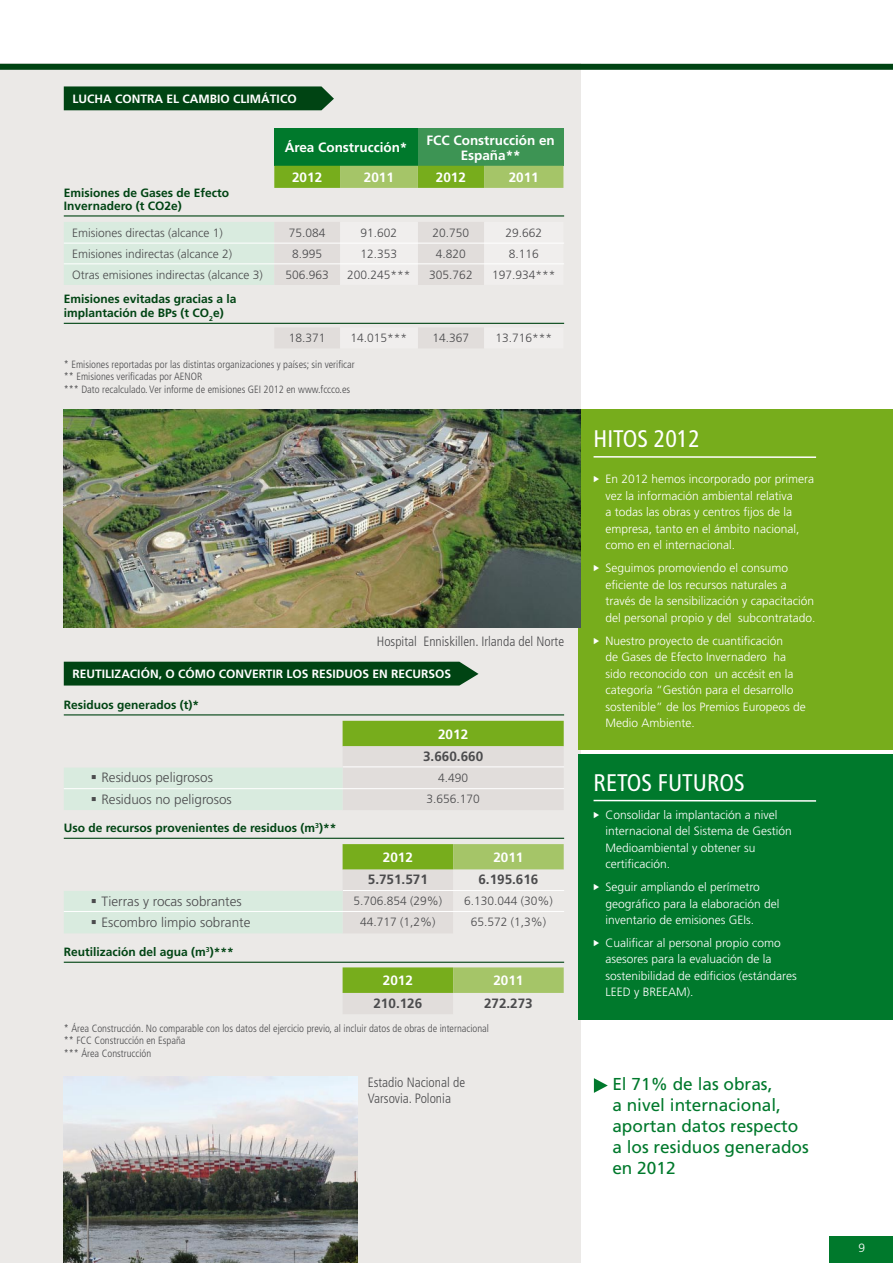
<style>
.page{position:relative;width:893px;height:1263px;background:#fff}
.page>*{position:absolute;margin:0;border:0;box-sizing:border-box;transform-origin:0 0}
.t1{font:condensed 24px "Frutiger";color:#fff}
.t2{font:17.25px/21px "Frutiger";color:#00792c}
.t3{font:300 13.5px "Frutiger";color:#4b4b4d}
.t4{font:700 13.5px/15px "Frutiger";color:#fff;text-align:center}
.t5{font:300 condensed 13.5px/16.2px "Frutiger";color:#4b4b4d}
.t6{font:700 13.5px "Frutiger";color:#4b4b4d}
.t7{font:300 12px/16.5px "Frutiger";color:#fff}
.t8{font:300 12px "Frutiger";color:#4b4b4d}
.t9{font:700 12px/13.5px "Frutiger";color:#004413}
.t10{font:700 12px "Frutiger";color:#fff}
.t11{font:300 condensed 10.5px/12.8px "Frutiger";color:#4b4b4d}
</style>
<div class="page">
<div style="left:0;top:64px;width:580px;height:1199px;background:#ebe9e7"></div>
<div style="left:274px;top:129px;width:144px;height:37px;background:#00792c"></div>
<div style="left:418px;top:129px;width:145px;height:37px;background:#3d9454"></div>
<svg style="left:274px;top:166px;width:289px;height:22px;background:#90ba46"></svg>
<svg style="left:64px;top:222px;width:499px;height:126px"></svg>
<div style="left:578px;top:754px;width:315px;height:265px;background:#00792c"></div>
<div style="left:578px;top:409px;width:315px;height:341px;background:#77ad1c"></div>
<div style="left:0;top:64px;width:893px;height:6px;background:#004413"></div>
<hr style="left:64px;top:215px;width:500px;height:1px;background:#004413">
<hr style="left:64px;top:243px;width:500px;height:1px;background:#fff">
<hr style="left:64px;top:263px;width:500px;height:1px;background:#fff">
<div style="left:343px;top:721px;width:221px;height:25px;background:#77ad1c"></div>
<svg style="left:343px;top:746px;width:221px;height:268px;fill:#e1dddb"></svg>
<svg style="left:64px;top:768px;width:279px;height:165px;fill:#d9ebdf"></svg>
<svg style="left:453px;top:844px;width:111px;height:170px"></svg>
<hr style="left:343px;top:766px;width:221px;height:1px;background:#fff">
<hr style="left:64px;top:788px;width:500px;height:1px;background:#fff">
<hr style="left:64px;top:911px;width:500px;height:1px;background:#fff">
<hr style="left:343px;top:890px;width:221px;height:1px;background:#fff">
<hr style="left:594px;top:456px;width:222px;height:2px;background:#fff">
<hr style="left:594px;top:800px;width:222px;height:2px;background:#fff">
<img style="left:64px;top:409px;width:516px;height:218px">
<img style="left:64px;top:1076px;width:293px;height:187px">
<svg style="left:594px;top:1078px;width:14px;height:15px"></svg>
<div style="left:829px;top:1236px;width:64px;height:27px;background:#00792c"></div>
<div style="left:64px;top:86px;width:270px;height:24px;background:#004413"></div>
<hr style="left:64px;top:323px;width:500px;height:1px;background:#004413">
<div style="left:64px;top:662px;width:415px;height:23px;background:#004413"></div>
<hr style="left:64px;top:714px;width:500px;height:1px;background:#004413">
<hr style="left:64px;top:838px;width:500px;height:1px;background:#004413">
<hr style="left:64px;top:962px;width:500px;height:1px;background:#004413">
<svg style="left:97px;top:782px;width:14px;height:1px"></svg>
<svg style="left:97px;top:804px;width:14px;height:1px"></svg>
<svg style="left:97px;top:906px;width:14px;height:1px"></svg>
<svg style="left:97px;top:927px;width:14px;height:1px"></svg>
<p class="t10" style="left:73px;top:92px;width:226px">LUCHA CONTRA EL CAMBIO CLIMÁTICO</p>
<p class="t9" style="left:64px;top:186px;width:167px">Emisiones de Gases de Efecto<br>Invernadero (t CO2e)</p>
<p class="t4" style="left:285px;top:140px;width:124px">Área Construcción*</p>
<p class="t4" style="left:427px;top:133px;width:130px">FCC Construcción en<br>España**</p>
<p class="t4" style="left:292px;top:170px;width:32px">2012</p>
<p class="t4" style="left:364px;top:170px;width:32px">2011</p>
<p class="t4" style="left:436px;top:170px;width:32px">2012</p>
<p class="t4" style="left:509px;top:170px;width:32px">2011</p>
<p class="t8" style="left:72px;top:226px;width:152px">Emisiones directas (alcance 1)</p>
<p class="t8" style="left:289px;top:226px;width:38px">75.084</p>
<p class="t8" style="left:361px;top:226px;width:38px">91.602</p>
<p class="t8" style="left:433px;top:226px;width:38px">20.750</p>
<p class="t8" style="left:505px;top:226px;width:38px">29.662</p>
<p class="t8" style="left:72px;top:247px;width:161px">Emisiones indirectas (alcance 2)</p>
<p class="t8" style="left:292px;top:247px;width:32px">8.995</p>
<p class="t8" style="left:361px;top:247px;width:38px">12.353</p>
<p class="t8" style="left:436px;top:247px;width:32px">4.820</p>
<p class="t8" style="left:509px;top:247px;width:32px">8.116</p>
<p class="t8" style="left:72px;top:268px;width:192px">Otras emisiones indirectas (alcance 3)</p>
<p class="t8" style="left:285px;top:268px;width:45px">506.963</p>
<p class="t8" style="left:347px;top:268px;width:65px">200.245***</p>
<p class="t8" style="left:429px;top:268px;width:45px">305.762</p>
<p class="t8" style="left:492px;top:268px;width:65px">197.934***</p>
<p class="t9" style="left:64px;top:292px;width:174px">Emisiones evitadas gracias a la implantación de BPs (t CO<sub>2</sub>e)</p>
<p class="t8" style="left:289px;top:331px;width:38px">18.371</p>
<p class="t8" style="left:351px;top:331px;width:58px">14.015***</p>
<p class="t8" style="left:433px;top:331px;width:38px">14.367</p>
<p class="t8" style="left:495px;top:331px;width:58px">13.716***</p>
<p class="t11" style="left:64px;top:358px;width:292px">* Emisiones reportadas por las distintas organizaciones y países; sin verificar ** Emisiones verificadas por AENOR<br>*** Dato recalculado. Ver informe de emisiones GEI 2012 en www.fccco.es</p>
<p class="t5" style="left:377px;top:633px;width:189px">Hospital Enniskillen. Irlanda del Norte</p>
<p class="t10" style="left:73px;top:666px;width:380px">REUTILIZACIÓN, O CÓMO CONVERTIR LOS RESIDUOS EN RECURSOS</p>
<p class="t9" style="left:64px;top:698px;width:137px">Residuos generados (t)*</p>
<p class="t4" style="left:438px;top:726px;width:32px">2012</p>
<p class="t6" style="left:423px;top:748px;width:62px">3.660.660</p>
<p class="t3" style="left:91px;top:770px;width:124px">▪ Residuos peligrosos</p>
<p class="t8" style="left:438px;top:771px;width:32px">4.490</p>
<p class="t3" style="left:91px;top:791px;width:142px">▪ Residuos no peligrosos</p>
<p class="t8" style="left:426px;top:792px;width:55px">3.656.170</p>
<p class="t9" style="left:64px;top:821px;width:274px">Uso de recursos provenientes de residuos (m<sup>3</sup>)**</p>
<p class="t4" style="left:383px;top:850px;width:32px">2012</p>
<p class="t4" style="left:493px;top:850px;width:32px">2011</p>
<p class="t6" style="left:368px;top:872px;width:62px">5.751.571</p>
<p class="t6" style="left:478px;top:872px;width:62px">6.195.616</p>
<p class="t3" style="left:91px;top:893px;width:152px">▪ Tierras y rocas sobrantes</p>
<p class="t8" style="left:353px;top:894px;width:90px">5.706.854 (29%)</p>
<p class="t8" style="left:464px;top:894px;width:90px">6.130.044 (30%)</p>
<p class="t3" style="left:91px;top:915px;width:161px">▪ Escombro limpio sobrante</p>
<p class="t8" style="left:360px;top:915px;width:77px">44.717 (1,2%)</p>
<p class="t8" style="left:471px;top:915px;width:77px">65.572 (1,3%)</p>
<p class="t9" style="left:64px;top:945px;width:171px">Reutilización del agua (m<sup>3</sup>)***</p>
<p class="t4" style="left:383px;top:973px;width:32px">2012</p>
<p class="t4" style="left:493px;top:973px;width:32px">2011</p>
<p class="t6" style="left:373px;top:995px;width:50px">210.126</p>
<p class="t6" style="left:484px;top:995px;width:50px">272.273</p>
<p class="t11" style="left:64px;top:1022px;width:427px">* Área Construcción. No comparable con los datos del ejercicio previo, al incluir datos de obras de internacional ** FCC Construcción en España<br>*** Área Construcción</p>
<p class="t5" style="left:368px;top:1074px;width:99px">Estadio Nacional de<br>Varsovia. Polonia</p>
<h1 class="t1" style="left:594px;top:424px;width:108px">HITOS 2012</h1>
<p class="t7" style="left:605px;top:471px;width:210px">En 2012 hemos incorporado por primera vez la información ambiental relativa<br>a todas las obras y centros fijos de la empresa, tanto en el ámbito nacional, como en el internacional.</p>
<p class="t7" style="left:605px;top:560px;width:211px">Seguimos promoviendo el consumo eficiente de los recursos naturales a través de la sensibilización y capacitación del personal propio y del subcontratado.</p>
<p class="t7" style="left:605px;top:632px;width:202px">Nuestro proyecto de cuantificación<br>de Gases de Efecto Invernadero ha sido reconocido con un accésit en la categoría “Gestión para el desarrollo sostenible” de los Premios Europeos de Medio Ambiente.</p>
<h1 class="t1" style="left:594px;top:768px;width:153px">RETOS FUTUROS</h1>
<p class="t7" style="left:605px;top:806px;width:188px">Consolidar la implantación a nivel internacional del Sistema de Gestión<br>Medioambiental y obtener su certificación.</p>
<p class="t7" style="left:605px;top:879px;width:176px">Seguir ampliando el perímetro geográfico para la elaboración del inventario de emisiones GEIs.</p>
<p class="t7" style="left:605px;top:935px;width:193px">Cualificar al personal propio como asesores para la evaluación de la sostenibilidad de edificios (estándares<br>LEED y BREEAM).</p>
<h2 class="t2" style="left:612px;top:1073px;width:198px">El 71% de las obras,<br>a nivel internacional, aportan datos respecto a los residuos generados en 2012</h2>
<p class="t7" style="left:858px;top:1239px;width:8px">9</p>
</div>
